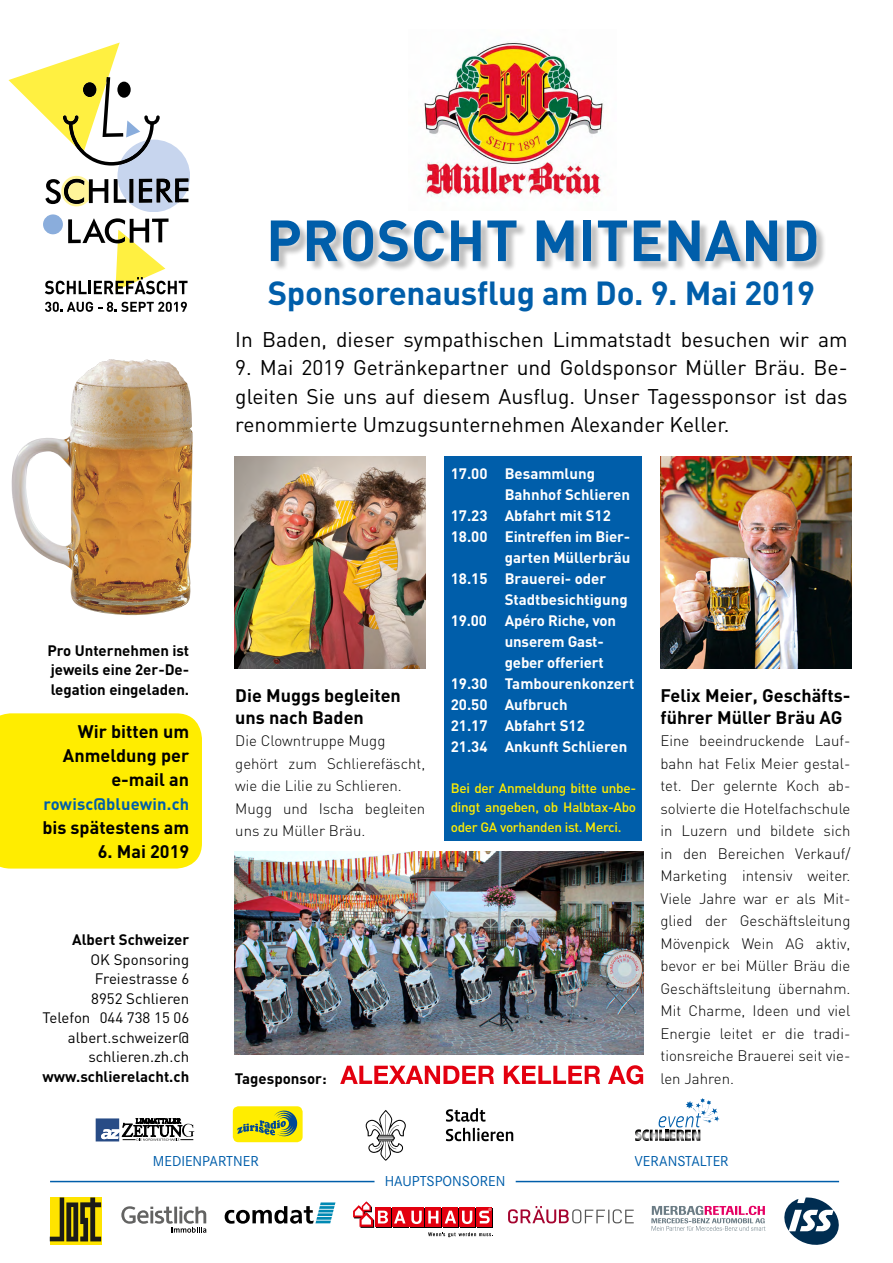
<style>
.page{position:relative;width:893px;height:1263px;background:#fff}
.page>*{position:absolute;margin:0;border:0;box-sizing:border-box;transform-origin:0 0}
.t1{font:700 57px "DIN";letter-spacing:.005em;color:#005eaa}
.t2{font:700 33px "DIN";letter-spacing:-.01em;color:#005eaa}
.t3{font:21px/28.5px "DIN";color:#000;text-align:justify}
.t4{font:700 18px/24px "DIN";color:#000}
.t5{font:700 16.5px "DIN";letter-spacing:.01em;color:#005eaa}
.t6{font:300 15px/22.5px "DIN";color:#000;text-align:justify}
.t7{font:700 15px "DIN";color:#fff}
.t8{font:700 15px/19.5px "DIN";color:#000;text-align:justify}
.t9{font:15px/19.5px "DIN";color:#000;text-align:right}
.t10{font:15px "Corporate S";color:#005eaa}
.t11{font:500 13.5px/19.5px "DIN";letter-spacing:-.02em;color:#ffed00;text-align:justify}
</style>
<div class="page">
<div style="left:0;top:713px;width:202px;height:155px;background:#ffed00"></div>
<img style="left:424px;top:42px;width:180px;height:156px">
<img style="left:11px;top:359px;width:182px;height:256px">
<svg style="left:43px;top:214px;width:20px;height:20px"></svg>
<svg style="left:9px;top:43px;width:181px;height:169px"></svg>
<svg style="left:45px;top:218px;width:143px;height:76px"></svg>
<svg style="left:45px;top:302px;width:142px;height:10px"></svg>
<div style="left:273px;top:222px;width:553px;height:50px;background:#000;opacity:.25"></div>
<img style="left:660px;top:456px;width:192px;height:212px">
<img style="left:234px;top:456px;width:192px;height:212px">
<div style="left:444px;top:456px;width:198px;height:385px;background:#005eaa"></div>
<img style="left:235px;top:851px;width:408px;height:203px">
<svg style="left:366px;top:1110px;width:40px;height:51px"></svg>
<svg style="left:446px;top:1108px;width:40px;height:14px"></svg>
<svg style="left:446px;top:1128px;width:67px;height:13px"></svg>
<svg style="left:635px;top:1098px;width:84px;height:43px"></svg>
<svg style="left:96px;top:1118px;width:98px;height:23px"></svg>
<svg style="left:233px;top:1106px;width:70px;height:36px;background:#cecd22"></svg>
<hr style="left:50px;top:1181px;width:789px;height:1px;background:#005eaa">
<div style="left:375px;top:1174px;width:140px;height:18px;background:#fff"></div>
<svg style="left:508px;top:1206px;width:126px;height:17px"></svg>
<svg style="left:784px;top:1197px;width:55px;height:48px"></svg>
<svg style="left:121px;top:1206px;width:85px;height:27px"></svg>
<svg style="left:651px;top:1206px;width:115px;height:25px"></svg>
<svg style="left:225px;top:1202px;width:110px;height:22px"></svg>
<svg style="left:393px;top:1208px;width:15px;height:20px"></svg>
<div style="left:477px;top:1208px;width:16px;height:20px;background:#000"></div>
<div style="left:427px;top:1208px;width:15px;height:20px;background:#000"></div>
<div style="left:444px;top:1208px;width:15px;height:20px;background:#000"></div>
<svg style="left:388px;top:1208px;width:3px;height:20px"></svg>
<div style="left:410px;top:1208px;width:15px;height:20px;background:#000"></div>
<div style="left:461px;top:1208px;width:15px;height:20px;background:#000"></div>
<div style="left:392px;top:1207px;width:15px;height:20px;background:#e3000f"></div>
<div style="left:476px;top:1207px;width:16px;height:20px;background:#e3000f"></div>
<svg style="left:426px;top:1207px;width:15px;height:20px"></svg>
<div style="left:375px;top:1207px;width:15px;height:20px;background:#e3000f"></div>
<svg style="left:428px;top:1211px;width:10px;height:12px"></svg>
<svg style="left:394px;top:1211px;width:11px;height:12px"></svg>
<div style="left:409px;top:1207px;width:15px;height:20px;background:#e3000f"></div>
<svg style="left:411px;top:1211px;width:11px;height:13px"></svg>
<svg style="left:460px;top:1207px;width:15px;height:20px"></svg>
<svg style="left:462px;top:1211px;width:10px;height:13px"></svg>
<svg style="left:353px;top:1201px;width:35px;height:27px"></svg>
<div style="left:443px;top:1207px;width:15px;height:20px;background:#e3000f"></div>
<svg style="left:445px;top:1211px;width:11px;height:12px"></svg>
<svg style="left:479px;top:1208px;width:12px;height:15px"></svg>
<svg style="left:428px;top:1232px;width:65px;height:5px"></svg>
<svg style="left:50px;top:1241px;width:51px;height:4px"></svg>
<svg style="left:50px;top:1197px;width:51px;height:44px;background:#8b7e0c"></svg>
<svg style="left:340px;top:1066px;width:154px;height:18px"></svg>
<svg style="left:504px;top:1066px;width:96px;height:18px"></svg>
<svg style="left:608px;top:1065px;width:35px;height:19px"></svg>
<p class="t8" style="left:47px;top:640px;width:143px">Pro Unternehmen ist jeweils eine 2er-De&shy;legation eingeladen.</p>
<p class="t4" style="left:63px;top:719px;width:128px;text-align:right">Wir bitten um<br>Anmeldung per e-mail an</p>
<p class="t5" style="left:44px;top:793px;width:147px">rowisc@bluewin.ch</p>
<p class="t4" style="left:43px;top:815px;width:148px">bis spätestens am</p>
<p class="t4" style="left:98px;top:839px;width:93px">6. Mai 2019</p>
<p class="t8" style="left:72px;top:929px;width:119px">Albert Schweizer</p>
<p class="t9" style="left:43px;top:949px;width:148px">OK Sponsoring<br>Freiestrasse 6<br>8952 Schlieren<br>Telefon 044 738 15 06 albert.schweizer@ schlieren.zh.ch</p>
<p class="t8" style="left:43px;top:1066px;width:148px">www.schlierelacht.ch</p>
<h1 class="t1" style="left:266px;top:203px;width:555px">PROSCHT MITENAND</h1>
<h2 class="t2" style="left:268px;top:271px;width:549px">Sponsorenausflug am Do. 9. Mai 2019</h2>
<h3 class="t3" style="left:235px;top:325px;width:614px">In Baden, dieser sympathischen Limmatstadt besuchen wir am</h3>
<h3 class="t3" style="left:235px;top:353px;width:614px">9. Mai 2019 Getränkepartner und Goldsponsor Müller Bräu. Be&shy;gleiten Sie uns auf diesem Ausflug. Unser Tagessponsor ist das renommierte Umzugsunternehmen Alexander Keller.</h3>
<p class="t4" style="left:235px;top:684px;width:167px;line-height:21.6px">Die Muggs begleiten uns nach Baden</p>
<p class="t6" style="left:235px;top:729px;width:191px;text-align:left">Die Clowntruppe Mugg gehört zum Schlierefäscht, wie die Lilie zu Schlieren.<br>Mugg und Ischa begleiten uns zu Müller Bräu.</p>
<p class="t8" style="left:235px;top:1068px;width:93px">Tagesponsor:</p>
<p class="t7" style="left:451px;top:464px;width:146px">17.00 Besammlung</p>
<p class="t7" style="left:505px;top:485px;width:127px">Bahnhof Schlieren</p>
<p class="t7" style="left:451px;top:506px;width:162px">17.23 Abfahrt mit S12</p>
<p class="t7" style="left:451px;top:527px;width:181px">18.00 Eintreffen im Bier-</p>
<p class="t7" style="left:505px;top:548px;width:127px">garten Müllerbräu</p>
<p class="t7" style="left:451px;top:569px;width:157px">18.15 Brauerei- oder</p>
<p class="t7" style="left:505px;top:590px;width:125px">Stadtbesichtigung</p>
<p class="t7" style="left:451px;top:611px;width:167px">19.00 Apéro Riche, von</p>
<p class="t7" style="left:505px;top:632px;width:101px">unserem Gast-</p>
<p class="t7" style="left:505px;top:653px;width:101px">geber offeriert</p>
<p class="t7" style="left:451px;top:674px;width:185px">19.30 Tambourenkonzert</p>
<p class="t7" style="left:451px;top:695px;width:118px">20.50 Aufbruch</p>
<p class="t7" style="left:451px;top:716px;width:136px">21.17 Abfahrt S12</p>
<p class="t7" style="left:451px;top:737px;width:178px">21.34 Ankunft Schlieren</p>
<p class="t11" style="left:451px;top:778px;width:187px">Bei der Anmeldung bitte unbe&shy;dingt angeben, ob Halbtax-Abo oder GA vorhanden ist. Merci.</p>
<p class="t4" style="left:660px;top:684px;width:191px;line-height:21.6px">Felix Meier, Geschäfts&shy;führer Müller Bräu AG</p>
<p class="t6" style="left:660px;top:729px;width:191px">Eine beeindruckende Lauf&shy;bahn hat Felix Meier gestal&shy;tet. Der gelernte Koch ab&shy;solvierte die Hotelfachschule in Luzern und bildete sich in den Bereichen Verkauf/ Marketing intensiv weiter.<br>Viele Jahre war er als Mit&shy;glied der Geschäftsleitung Mövenpick Wein AG aktiv, bevor er bei Müller Bräu die Geschäftsleitung übernahm.<br>Mit Charme, Ideen und viel Energie leitet er die tradi&shy;tionsreiche Brauerei seit vie&shy;len Jahren.</p>
<p class="t10" style="left:153px;top:1152px;width:107px">MEDIENPARTNER</p>
<p class="t10" style="left:634px;top:1152px;width:96px">VERANSTALTER</p>
<p class="t10" style="left:385px;top:1173px;width:122px">HAUPTSPONSOREN</p>
</div>
